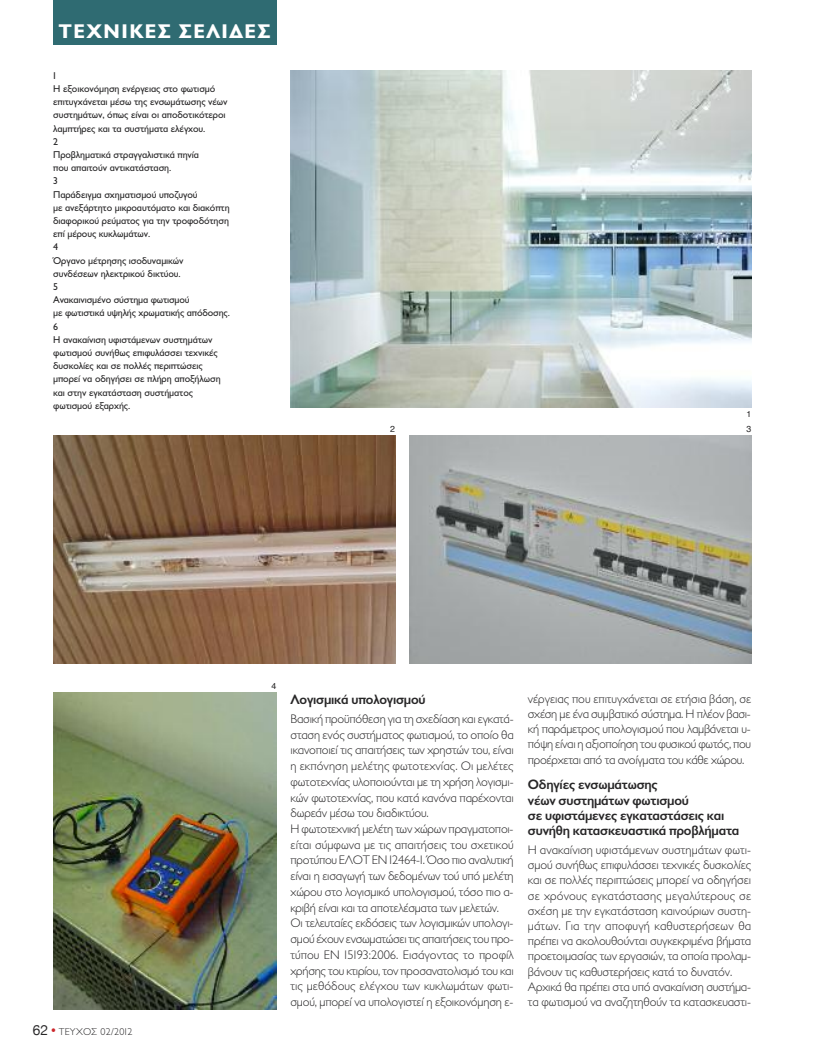
<style>
.page{position:relative;width:815px;height:1063px;background:#fff}
.page>*{position:absolute;margin:0;border:0;box-sizing:border-box;transform-origin:0 0}
.t1{font:700 20px "Gill Sans Hel";letter-spacing:.075em;color:#fff}
.t2{font:600 13.75px/15.2px "Gill Sans Hel";letter-spacing:-.015em;color:#272627}
.t3{font:300 12.5px/15.8px "Gill Sans Hel";letter-spacing:-.015em;color:#272627}
.t4{font:10px/13.2px "Gill Sans Hel";letter-spacing:-.01em;color:#272627}
.t5{font:300 10px "Gill Sans Hel";letter-spacing:.025em;color:#272627}
.t6{font:8.75px "Helvetica";color:#272627}
.s1{font-family:"Gr Helvetica";font-weight:400;font-size:13.75px}
.s2{font-family:"Gr Helvetica";font-weight:400;font-size:13.75px;color:#cc262b}
</style>
<div class="page">
<div style="left:53px;top:0;width:223px;height:44px;background:#2f6b72"></div>
<img style="left:291px;top:71px;width:460px;height:336px">
<img style="left:53px;top:693px;width:223px;height:317px">
<img style="left:53px;top:436px;width:342px;height:227px">
<img style="left:409px;top:436px;width:342px;height:227px">
<h1 class="t1" style="left:59px;top:25px;width:213px">ΤΕΧΝΙΚΕΣ ΣΕΛΙΔΕΣ</h1>
<p class="t4" style="left:53px;top:70px;width:178px">1<br>Η εξοικονόμηση ενέργειας στο φωτισμό επιτυγχάνεται μέσω της ενσωμάτωσης νέων συστημάτων, όπως είναι οι αποδοτικότεροι λαμπτήρες και τα συστήματα ελέγχου.<br>2<br>Προβληματικά στραγγαλιστικά πηνία<br>που απαιτούν αντικατάσταση.<br>3<br>Παράδειγμα σχηματισμού υποζυγού<br>με ανεξάρτητο μικροαυτόματο και διακόπτη διαφορικού ρεύματος για την τροφοδότηση επί μέρους κυκλωμάτων.<br>4<br>Όργανο μέτρησης ισοδυναμικών συνδέσεων ηλεκτρικού δικτύου.<br>5<br>Ανακαινισμένο σύστημα φωτισμού<br>με φωτιστικά υψηλής χρωματικής απόδοσης.<br>6<br>Η ανακαίνιση υφιστάμενων συστημάτων φωτισμού συνήθως επιφυλάσσει τεχνικές δυσκολίες και σε πολλές περιπτώσεις μπορεί να οδηγήσει σε πλήρη αποξήλωση και στην εγκατάσταση συστήματος φωτισμού εξαρχής.</p>
<p class="t6" style="left:746px;top:410px;width:6px">1</p>
<p class="t6" style="left:390px;top:425px;width:6px">2</p>
<p class="t6" style="left:746px;top:425px;width:6px">3</p>
<p class="t5" style="left:33px;top:1028px;width:101px"><span class="s1">62</span> <span class="s2">•</span> ΤΕΥΧΟΣ 02/2012</p>
<p class="t6" style="left:272px;top:682px;width:6px">4</p>
<p class="t2" style="left:291px;top:693px;width:137px">Λογισμικά υπολογισμού</p>
<p class="t3" style="left:290px;top:712px;width:225px">Βασική προϋπόθεση για τη σχεδίαση και εγκατά&shy;σταση ενός συστήματος φωτισμού, το οποίο θα ικανοποιεί τις απαιτήσεις των χρηστών του, είναι η εκπόνηση μελέτης φωτοτεχνίας. Οι μελέτες φωτοτεχνίας υλοποιούνται με τη χρήση λογισμι&shy;κών φωτοτεχνίας, που κατά κανόνα παρέχονται δωρεάν μέσω του διαδικτύου.<br>Η φωτοτεχνική μελέτη των χώρων πραγματοποι&shy;είται σύμφωνα με τις απαιτήσεις του σχετικού προτύπου ΕΛΟΤ EN 12464-1. Όσο πιο αναλυτική είναι η εισαγωγή των δεδομένων τού υπό μελέτη χώρου στο λογισμικό υπολογισμού, τόσο πιο α&shy;κριβή είναι και τα αποτελέσματα των μελετών.<br>Οι τελευταίες εκδόσεις των λογισμικών υπολογι&shy;σμού έχουν ενσωματώσει τις απαιτήσεις του προ&shy;τύπου ΕΝ 15193:2006. Εισάγοντας το προφίλ χρήσης του κτιρίου, τον προσανατολισμό του και τις μεθόδους ελέγχου των κυκλωμάτων φωτι&shy;σμού, μπορεί να υπολογιστεί η εξοικονόμηση ε-</p>
<p class="t3" style="left:528px;top:692px;width:225px;line-height:15.2px;text-align:justify">νέργειας που επιτυγχάνεται σε ετήσια βάση, σε σχέση με ένα συμβατικό σύστημα. Η πλέον βασι&shy;κή παράμετρος υπολογισμού που λαμβάνεται υ&shy;πόψη είναι η αξιοποίηση του φυσικού φωτός, που προέρχεται από τα ανοίγματα του κάθε χώρου.</p>
<p class="t2" style="left:528px;top:779px;width:213px">Οδηγίες ενσωμάτωσης<br>νέων συστημάτων φωτισμού<br>σε υφιστάμενες εγκαταστάσεις και συνήθη κατασκευαστικά προβλήματα</p>
<p class="t3" style="left:528px;top:843px;width:225px;line-height:15.2px">Η ανακαίνιση υφιστάμενων συστημάτων φωτι&shy;σμού συνήθως επιφυλάσσει τεχνικές δυσκολίες και σε πολλές περιπτώσεις μπορεί να οδηγήσει σε χρόνους εγκατάστασης μεγαλύτερους σε σχέση με την εγκατάσταση καινούριων συστη&shy;μάτων. Για την αποφυγή καθυστερήσεων θα πρέπει να ακολουθούνται συγκεκριμένα βήματα προετοιμασίας των εργασιών, τα οποία προλαμ&shy;βάνουν τις καθυστερήσεις κατά το δυνατόν.<br>Αρχικά θα πρέπει στα υπό ανακαίνιση συστήμα&shy;τα φωτισμού να αναζητηθούν τα κατασκευαστι-</p>
</div>
